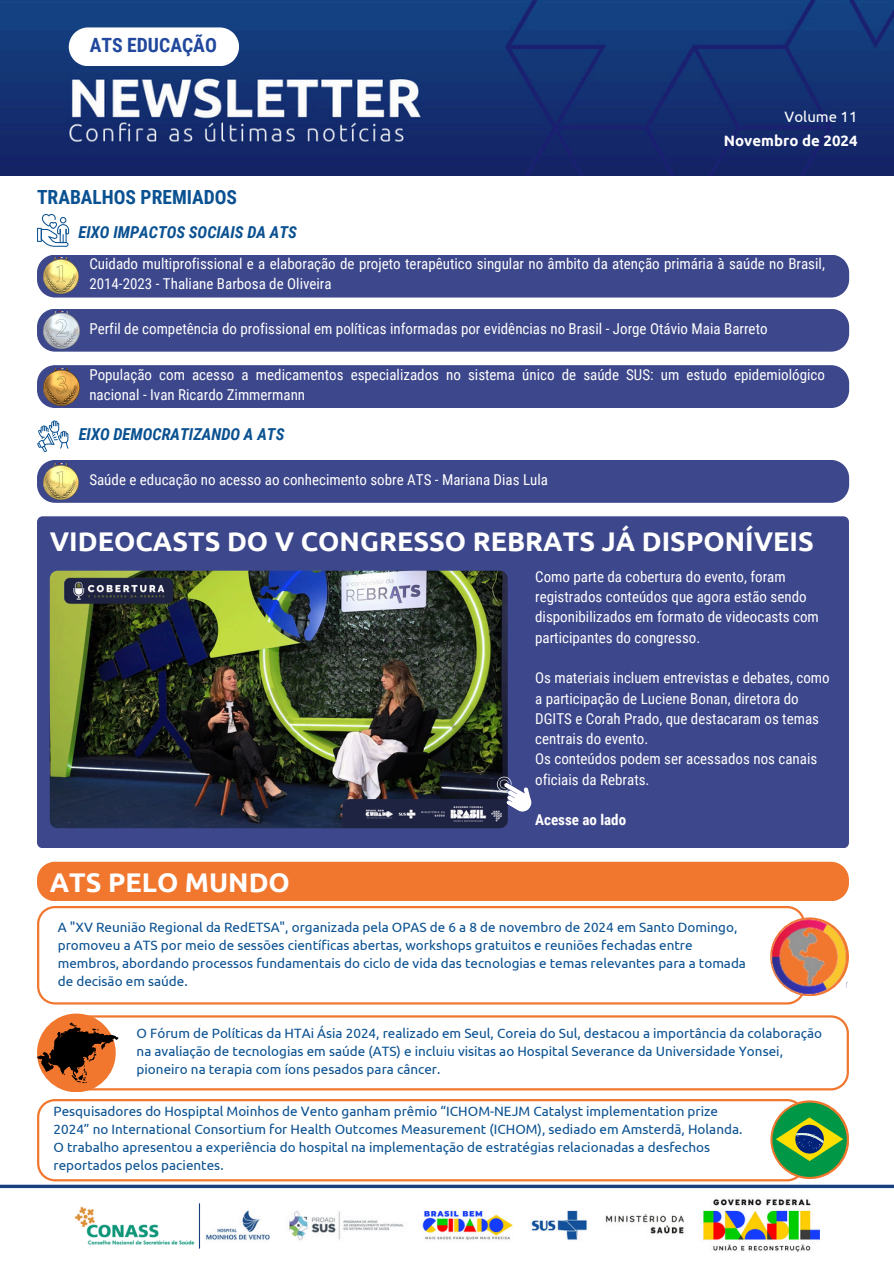
<style>
.page{position:relative;width:894px;height:1264px;background:#fff}
.page>*{position:absolute;margin:0;border:0;box-sizing:border-box;transform-origin:0 0}
.t1{font:700 27px "Ubuntu";color:#fff}
.t2{font:700 19.65px "Roboto Condensed";color:#21489c}
.t3{font:700 19.5px "Roboto Condensed";color:#0a5191}
.t4{font:italic 700 16.5px "Roboto Condensed";color:#0a5191}
.t5{font:15px/20.2px "Roboto Condensed";color:#fff}
.t6{font:700 15px "Ubuntu";color:#fff}
.t7{font:700 15px "Roboto Condensed";color:#fff}
.t8{font:15px "Ubuntu";color:#fff}
.t9{font:13.5px/18px "Ubuntu";color:#0a5191}
</style>
<div class="page">
<img style="left:0;top:0;width:893px;height:176px">
<svg style="left:69px;top:27px;width:170px;height:39px"></svg>
<svg style="left:37px;top:906px;width:767px;height:98px"></svg>
<div style="left:37px;top:861px;width:811px;height:40px;background:#f1772f"></div>
<svg style="left:90px;top:1015px;width:758px;height:75px"></svg>
<div style="left:37px;top:1013px;width:79px;height:79px;background:#f1772f;border-radius:50%"></div>
<svg style="left:37px;top:1022px;width:82px;height:61px"></svg>
<img style="left:766px;top:916px;width:81px;height:84px">
<div style="left:846px;top:979px;width:12px;height:12px;background:#fff;border-radius:50%"></div>
<div style="left:37px;top:516px;width:811px;height:332px;background:#3d478b"></div>
<img style="left:50px;top:570px;width:457px;height:258px;border-radius:8px">
<svg style="left:489px;top:773px;width:48px;height:42px"></svg>
<div style="left:37px;top:255px;width:811px;height:42px;background:#3d478b"></div>
<div style="left:37px;top:309px;width:811px;height:42px;background:#3d478b"></div>
<div style="left:37px;top:365px;width:811px;height:43px;background:#3d478b"></div>
<img style="left:43px;top:257px;width:35px;height:36px">
<img style="left:43px;top:311px;width:36px;height:37px">
<img style="left:43px;top:368px;width:36px;height:37px">
<svg style="left:37px;top:214px;width:32px;height:32px"></svg>
<div style="left:37px;top:460px;width:811px;height:43px;background:#3d478b"></div>
<img style="left:43px;top:463px;width:35px;height:36px">
<svg style="left:37px;top:420px;width:31px;height:32px"></svg>
<svg style="left:37px;top:1099px;width:767px;height:82px"></svg>
<svg style="left:770px;top:1100px;width:78px;height:78px"></svg>
<div style="left:772px;top:1102px;width:74px;height:74px;background:#009846;border-radius:50%"></div>
<svg style="left:775px;top:1117px;width:68px;height:44px"></svg>
<img style="left:74px;top:1206px;width:120px;height:39px">
<hr style="left:199px;top:1203px;width:1px;height:45px;background:#173f80">
<img style="left:205px;top:1199px;width:614px;height:53px">
<hr style="left:0;top:1184px;width:893px;height:3px;background:#173f80">
<p class="t2" style="left:90px;top:34px;width:129px">ATS EDUCAÇÃO</p>
<h5 class="t3" style="left:37px;top:186px;width:201px">TRABALHOS PREMIADOS</h5>
<h3 class="t4" style="left:79px;top:223px;width:220px">EIXO IMPACTOS SOCIAIS DA ATS</h3>
<p class="t8" style="left:784px;top:108px;width:74px">Volume 11</p>
<h3 class="t6" style="left:723px;top:132px;width:135px">Novembro de 2024</h3>
<h4 class="t5" style="left:89px;top:253px;width:736px">Cuidado multiprofissional e a elaboração de projeto terapêutico singular no âmbito da atenção primária à saúde no Brasil,<br>2014-2023 - Thaliane Barbosa de Oliveira</h4>
<p class="t5" style="left:89px;top:318px;width:679px">Perfil de competência do profissional em políticas informadas por evidências no Brasil - Jorge Otávio Maia Barreto</p>
<h2 class="t5" style="left:89px;top:364px;width:736px">População com acesso a medicamentos especializados no sistema único de saúde SUS: um estudo epidemiológico nacional - Ivan Ricardo Zimmermann</h2>
<p class="t4" style="left:79px;top:424px;width:207px">EIXO DEMOCRATIZANDO A ATS</p>
<h5 class="t5" style="left:89px;top:469px;width:460px">Saúde e educação no acesso ao conhecimento sobre ATS - Mariana Dias Lula</h5>
<p class="t1" style="left:50px;top:525px;width:765px">VIDEOCASTS DO V CONGRESSO REBRATS JÁ DISPONÍVEIS</p>
<p class="t5" style="left:535px;top:566px;width:285px">Como parte da cobertura do evento, foram registrados conteúdos que agora estão sendo disponibilizados em formato de videocasts com participantes do congresso.</p>
<h2 class="t5" style="left:535px;top:668px;width:296px">Os materiais incluem entrevistas e debates, como a participação de Luciene Bonan, diretora do DGITS e Corah Prado, que destacaram os temas centrais do evento.<br>Os conteúdos podem ser acessados nos canais oficiais da Rebrats.</h2>
<h5 class="t7" style="left:535px;top:811px;width:92px">Acesse ao lado</h5>
<h5 class="t1" style="left:50px;top:867px;width:241px">ATS PELO MUNDO</h5>
<p class="t9" style="left:58px;top:917px;width:689px">A "XV Reunião Regional da RedETSA", organizada pela OPAS de 6 a 8 de novembro de 2024 em Santo Domingo, promoveu a ATS por meio de sessões científicas abertas, workshops gratuitos e reuniões fechadas entre membros, abordando processos fundamentais do ciclo de vida das tecnologias e temas relevantes para a tomada de decisão em saúde.</p>
<h5 class="t9" style="left:136px;top:1024px;width:687px">O Fórum de Políticas da HTAi Ásia 2024, realizado em Seul, Coreia do Sul, destacou a importância da colaboração na avaliação de tecnologias em saúde (ATS) e incluiu visitas ao Hospital Severance da Universidade Yonsei, pioneiro na terapia com íons pesados para câncer.</h5>
<h1 class="t9" style="left:53px;top:1102px;width:690px">Pesquisadores do Hospiptal Moinhos de Vento ganham prêmio “ICHOM-NEJM Catalyst implementation prize 2024” no International Consortium for Health Outcomes Measurement (ICHOM), sediado em Amsterdã, Holanda.<br>O trabalho apresentou a experiência do hospital na implementação de estratégias relacionadas a desfechos reportados pelos pacientes.</h1>
</div>
